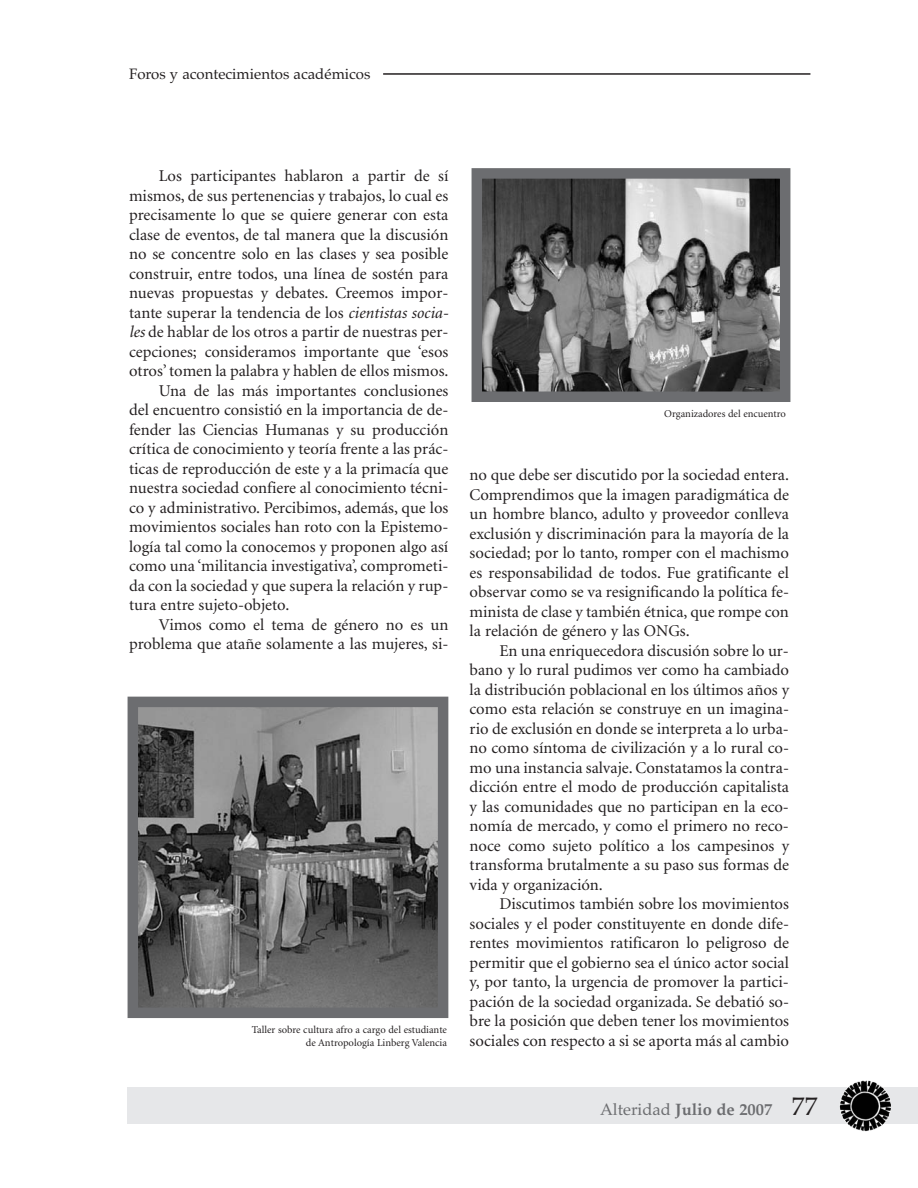
<style>
.page{position:relative;width:918px;height:1188px;background:#fff}
.page>*{position:absolute;margin:0;border:0;box-sizing:border-box;transform-origin:0 0}
.t1{font:25.5px "Palatino";color:#231f20}
.t2{font:16.5px/19.5px "Minion";color:#231f20;text-align:justify}
.t3{font:700 16.5px "Palatino";color:#6c6d70}
.t4{font:15px "Palatino";color:#231f20}
.t5{font:10.5px/13.5px "Minion";color:#231f20;text-align:right}
.s1{font-style:italic}
.s2{font-weight:400}
</style>
<div class="page">
<div style="left:128px;top:1087px;width:790px;height:37px;background:#e6e7e9"></div>
<hr style="left:383px;top:73px;width:427px;height:2px;background:#231f20">
<img style="left:840px;top:1080px;width:51px;height:52px">
<img style="left:139px;top:708px;width:298px;height:299px">
<div style="left:128px;top:697px;width:320px;height:321px;border:10px solid #6c6d70"></div>
<img style="left:483px;top:179px;width:296px;height:212px">
<div style="left:472px;top:168px;width:318px;height:234px;border:10px solid #6c6d70"></div>
<p class="t4" style="left:129px;top:65px;width:243px">Foros y acontecimientos académicos</p>
<p class="t2" style="left:159px;top:168px;width:291px">Los participantes hablaron a partir de sí</p>
<p class="t2" style="left:129px;top:187px;width:321px">mismos, de sus pertenencias y trabajos, lo cual es</p>
<p class="t2" style="left:129px;top:207px;width:321px">precisamente lo que se quiere generar con esta</p>
<p class="t2" style="left:129px;top:226px;width:321px">clase de eventos, de tal manera que la discusión</p>
<p class="t2" style="left:129px;top:246px;width:321px">no se concentre solo en las clases y sea posible</p>
<p class="t2" style="left:129px;top:265px;width:321px">construir, entre todos, una línea de sostén para</p>
<p class="t2" style="left:129px;top:285px;width:321px">nuevas propuestas y debates. Creemos impor-</p>
<p class="t2" style="left:129px;top:304px;width:321px">tante superar la tendencia de los <span class="s1">cientistas socia-</span></p>
<p class="t2" style="left:129px;top:324px;width:321px"><span class="s1">les</span> de hablar de los otros a partir de nuestras per-</p>
<p class="t2" style="left:129px;top:343px;width:321px">cepciones; consideramos importante que ‘esos</p>
<p class="t2" style="left:129px;top:363px;width:321px">otros’ tomen la palabra y hablen de ellos mismos.</p>
<p class="t2" style="left:159px;top:382px;width:291px">Una de las más importantes conclusiones</p>
<p class="t2" style="left:129px;top:402px;width:321px">del encuentro consistió en la importancia de de-</p>
<p class="t2" style="left:129px;top:421px;width:321px">fender las Ciencias Humanas y su producción</p>
<p class="t2" style="left:129px;top:441px;width:321px">crítica de conocimiento y teoría frente a las prác-</p>
<p class="t2" style="left:129px;top:460px;width:321px">ticas de reproducción de este y a la primacía que</p>
<p class="t2" style="left:129px;top:480px;width:321px">nuestra sociedad confiere al conocimiento técni-</p>
<p class="t2" style="left:129px;top:499px;width:321px">co y administrativo. Percibimos, además, que los</p>
<p class="t2" style="left:129px;top:519px;width:321px">movimientos sociales han roto con la Epistemo-</p>
<p class="t2" style="left:129px;top:538px;width:321px">logía tal como la conocemos y proponen algo así</p>
<p class="t2" style="left:129px;top:558px;width:321px">como una ‘militancia investigativa’, comprometi-</p>
<p class="t2" style="left:129px;top:577px;width:321px">da con la sociedad y que supera la relación y rup-</p>
<p class="t2" style="left:129px;top:597px;width:162px">tura entre sujeto-objeto.</p>
<p class="t2" style="left:159px;top:616px;width:291px">Vimos como el tema de género no es un</p>
<p class="t2" style="left:129px;top:636px;width:321px">problema que atañe solamente a las mujeres, si-</p>
<p class="t5" style="left:252px;top:1023px;width:197px">Taller sobre cultura afro a cargo del estudiante de Antropología Linberg Valencia</p>
<p class="t5" style="left:664px;top:408px;width:123px">Organizadores del encuentro</p>
<p class="t2" style="left:470px;top:467px;width:321px">no que debe ser discutido por la sociedad entera.<br>Comprendimos que la imagen paradigmática de un hombre blanco, adulto y proveedor conlleva exclusión y discriminación para la mayoría de la sociedad; por lo tanto, romper con el machismo es responsabilidad de todos. Fue gratificante el observar como se va resignificando la política fe&shy;minista de clase y también étnica, que rompe con la relación de género y las ONGs.</p>
<p class="t2" style="left:470px;top:642px;width:321px;text-indent:30px">En una enriquecedora discusión sobre lo ur&shy;bano y lo rural pudimos ver como ha cambiado la distribución poblacional en los últimos años y como esta relación se construye en un imagina&shy;rio de exclusión en donde se interpreta a lo urba&shy;no como síntoma de civilización y a lo rural co&shy;mo una instancia salvaje. Constatamos la contra&shy;dicción entre el modo de producción capitalista y las comunidades que no participan en la eco&shy;nomía de mercado, y como el primero no reco&shy;noce como sujeto político a los campesinos y transforma brutalmente a su paso sus formas de vida y organización.</p>
<p class="t2" style="left:470px;top:896px;width:321px;text-indent:30px">Discutimos también sobre los movimientos sociales y el poder constituyente en donde dife&shy;rentes movimientos ratificaron lo peligroso de permitir que el gobierno sea el único actor social y, por tanto, la urgencia de promover la partici&shy;pación de la sociedad organizada. Se debatió so&shy;bre la posición que deben tener los movimientos sociales con respecto a si se aporta más al cambio</p>
<p class="t3" style="left:600px;top:1100px;width:174px"><span class="s2">Alteridad</span> Julio de 2007</p>
<h1 class="t1" style="left:792px;top:1092px;width:27px">77</h1>
</div>
